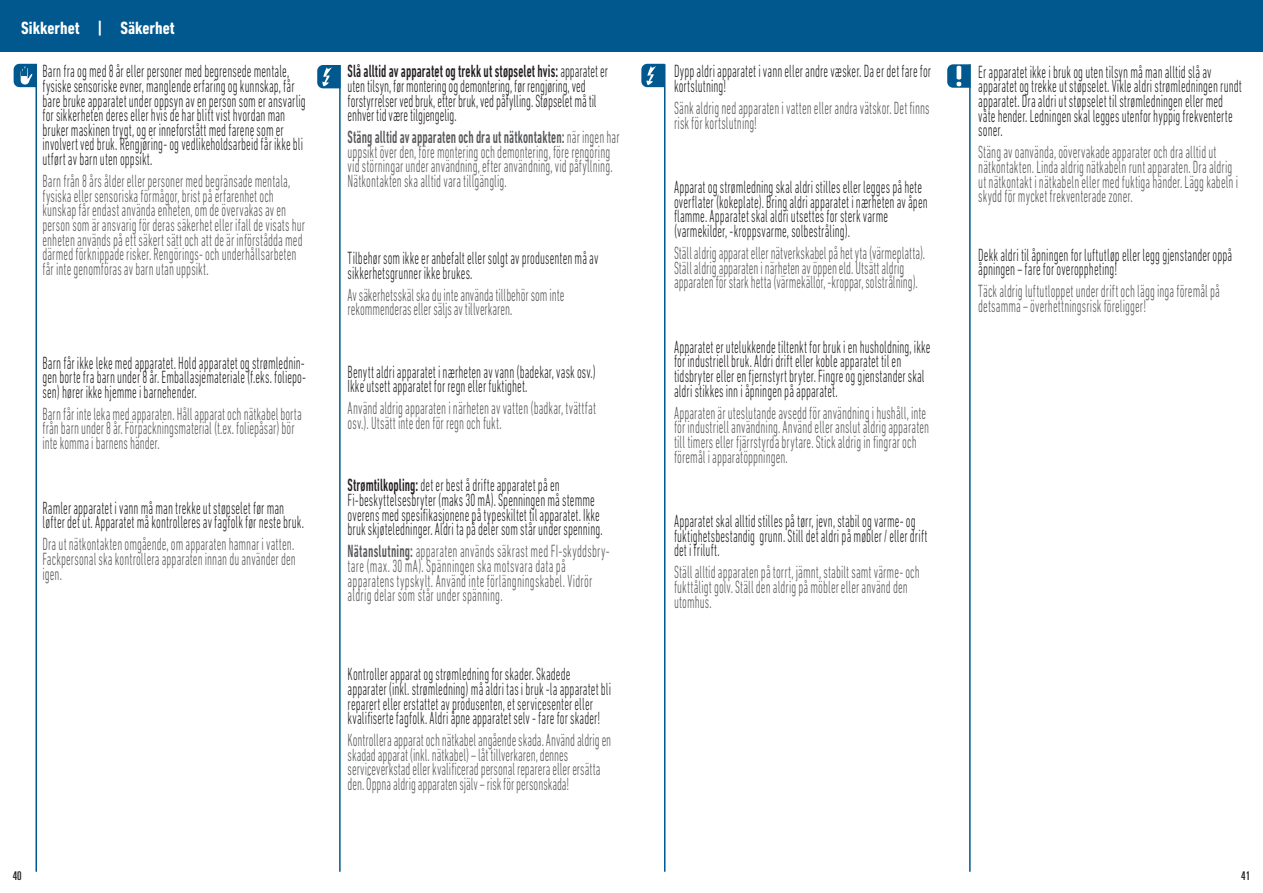
<style>
.page{position:relative;width:1263px;height:893px;background:#fff}
.page>*{position:absolute;margin:0;border:0;box-sizing:border-box;transform-origin:0 0}
.Cop_Sihi_DE{font:300 condensed 18px/14.7px "DIN Next LT Pro";letter-spacing:.01em;color:#231f20;scale:.73 1}
.Cop_Sihi_EN{font:300 condensed 18px/14.7px "DIN Next LT Pro";letter-spacing:.005em;color:#57585a;scale:.73 1}
.Cop_Sihi_DE-2{font:300 condensed 18px/14.7px "DIN Next LT Pro";letter-spacing:.005em;color:#57585a;scale:.73 1}
.Cop_Ba_Seitennavigat{font:700 condensed 18px "DIN Next LT Pro";color:#fff}
.t1{font:ultra-condensed 12px "Univers LT Std";color:#231f20}
.s1{font-weight:500}
</style>
<div class="page">
<hr style="left:36px;top:64px;width:1px;height:808px;background:#00588e">
<hr style="left:664px;top:64px;width:1px;height:808px;background:#00588e">
<svg style="left:641px;top:64px;width:24px;height:23px"></svg>
<svg style="left:14px;top:64px;width:22px;height:23px"></svg>
<hr style="left:339px;top:65px;width:2px;height:807px;background:#00588e">
<svg style="left:317px;top:65px;width:24px;height:23px"></svg>
<hr style="left:969px;top:64px;width:2px;height:808px;background:#00588e">
<svg style="left:947px;top:64px;width:24px;height:24px"></svg>
<div style="left:0;top:0;width:1263px;height:51px;background:#00588e"></div>
<p class="Cop_Ba_Seitennavigat" style="left:21px;top:18px;width:155px">Sikkerhet | Säkerhet</p>
<p class="Cop_Sihi_DE" style="left:43px;top:64px;width:362px">Barn fra og med 8 år eller personer med begrensede mentale, fysiske sensoriske evner, manglende erfaring og kunnskap, får bare bruke apparatet under oppsyn av en person som er ansvarlig for sikkerheten deres eller hvis de har blitt vist hvordan man bruker maskinen trygt, og er inneforstått med farene som er involvert ved bruk. Rengjøring- og vedlikeholdsarbeid får ikke bli utført av barn uten oppsikt.</p>
<p class="Cop_Sihi_EN" style="left:43px;top:173px;width:361px">Barn från 8 års ålder eller personer med begränsade mentala, fysiska eller sensoriska förmågor, brist på erfarenhet och kunskap får endast använda enheten, om de övervakas av en person som är ansvarig för deras säkerhet eller ifall de visats hur enheten används på ett säkert sätt och att de är införstådda med därmed förknippade risker. Rengörings- och underhållsarbeten får inte genomföras av barn utan uppsikt.</p>
<p class="Cop_Sihi_DE" style="left:43px;top:355px;width:363px;text-align:justify">Barn får ikke leke med apparatet. Hold apparatet og strømlednin&shy;gen borte fra barn under 8 år. Emballasjemateriale (f.eks. foliepo&shy;sen) hører ikke hjemme i barnehender.</p>
<p class="Cop_Sihi_EN" style="left:43px;top:406px;width:357px">Barn får inte leka med apparaten. Håll apparat och nätkabel borta från barn under 8 år. Förpackningsmaterial (t.ex. foliepåsar) bör inte komma i barnens händer.</p>
<p class="Cop_Sihi_DE" style="left:43px;top:500px;width:360px">Ramler apparatet i vann må man trekke ut støpselet før man løfter det ut. Apparatet må kontrolleres av fagfolk før neste bruk.</p>
<p class="Cop_Sihi_EN" style="left:43px;top:537px;width:348px;text-align:justify">Dra ut nätkontakten omgående, om apparaten hamnar i vatten.<br>Fackpersonal ska kontrollera apparaten innan du använder den igen.</p>
<p class="Cop_Sihi_DE" style="left:348px;top:64px;width:358px"><span class="s1">Slå alltid av apparatet og trekk ut støpselet hvis:</span> apparatet er uten tilsyn, før montering og demontering, før rengjøring, ved forstyrrelser ved bruk, etter bruk, ved påfylling. Støpselet må til enhver tid være tilgjengelig.</p>
<p class="Cop_Sihi_EN" style="left:348px;top:130px;width:374px"><span class="s1">Stäng alltid av apparaten och dra ut nätkontakten:</span> när ingen har uppsikt över den, före montering och demontering, före rengöring vid störningar under användning, efter användning, vid påfyllning.<br>Nätkontakten ska alltid vara tillgänglig.</p>
<p class="Cop_Sihi_DE" style="left:348px;top:250px;width:345px">Tilbehør som ikke er anbefalt eller solgt av produsenten må av sikkerhetsgrunner ikke brukes.</p>
<p class="Cop_Sihi_EN" style="left:348px;top:287px;width:298px">Av säkerhetsskäl ska du inte använda tillbehör som inte rekommenderas eller säljs av tillverkaren.</p>
<p class="Cop_Sihi_DE" style="left:348px;top:364px;width:342px">Benytt aldri apparatet i nærheten av vann (badekar, vask osv.)<br>Ikke utsett apparatet for regn eller fuktighet.</p>
<p class="Cop_Sihi_EN" style="left:348px;top:401px;width:342px">Använd aldrig apparaten i närheten av vatten (badkar, tvättfat osv.). Utsätt inte den för regn och fukt.</p>
<p class="Cop_Sihi_DE" style="left:348px;top:478px;width:351px"><span class="s1">Strømtilkopling:</span> det er best å drifte apparatet på en Fi-beskyttelsesbryter (maks 30 mA). Spenningen må stemme overens med spesifikasjonene på typeskiltet til apparatet. Ikke bruk skjøteledninger. Aldri ta på deler som står under spenning.</p>
<p class="Cop_Sihi_EN" style="left:348px;top:544px;width:360px"><span class="s1">Nätanslutning:</span> apparaten används säkrast med FI-skyddsbry&shy;tare (max. 30 mA). Spänningen ska motsvara data på apparatens typskylt. Använd inte förlängningskabel. Vidrör aldrig delar som står under spänning.</p>
<p class="Cop_Sihi_DE" style="left:348px;top:667px;width:363px">Kontroller apparat og strømledning for skader. Skadede apparater (inkl. strømledning) må aldri tas i bruk -la apparatet bli reparert eller erstattet av produsenten, et servicesenter eller kvalifiserte fagfolk. Aldri åpne apparatet selv - fare for skader!</p>
<p class="Cop_Sihi_EN" style="left:348px;top:733px;width:363px">Kontrollera apparat och nätkabel angående skada. Använd aldrig en skadad apparat (inkl. nätkabel) – låt tillverkaren, dennes serviceverkstad eller kvalificerad personal reparera eller ersätta den. Öppna aldrig apparaten själv – risk för personskada!</p>
<p class="Cop_Sihi_DE" style="left:674px;top:64px;width:354px">Dypp aldri apparatet i vann eller andre væsker. Da er det fare for kortslutning!</p>
<p class="Cop_Sihi_EN" style="left:674px;top:100px;width:352px">Sänk aldrig ned apparaten i vatten eller andra vätskor. Det finns risk för kortslutning!</p>
<p class="Cop_Sihi_DE" style="left:674px;top:179px;width:349px">Apparat og strømledning skal aldri stilles eller legges på hete overflater (kokeplate). Bring aldri apparatet i nærheten av åpen flamme. Apparatet skal aldri utsettes for sterk varme (varmekilder, -kroppsvarme, solbestråling).</p>
<p class="Cop_Sihi_EN" style="left:674px;top:245px;width:346px">Ställ aldrig apparat eller nätverkskabel på het yta (värmeplatta).<br>Ställ aldrig apparaten i närheten av öppen eld. Utsätt aldrig apparaten för stark hetta (värmekällor, -kroppar, solstrålning).</p>
<p class="Cop_Sihi_DE" style="left:674px;top:339px;width:353px">Apparatet er utelukkende tiltenkt for bruk i en husholdning, ikke for industriell bruk. Aldri drift eller koble apparatet til en tidsbryter eller en fjernstyrt bryter. Fingre og gjenstander skal aldri stikkes inn i åpningen på apparatet.</p>
<p class="Cop_Sihi_EN" style="left:674px;top:405px;width:351px">Apparaten är uteslutande avsedd för användning i hushåll, inte för industriell användning. Använd eller anslut aldrig apparaten till timers eller fjärrstyrda brytare. Stick aldrig in fingrar och föremål i apparatöppningen.</p>
<p class="Cop_Sihi_DE" style="left:674px;top:513px;width:349px">Apparatet skal alltid stilles på tørr, jevn, stabil og varme- og fuktighetsbestandig grunn. Still det aldri på møbler / eller drift det i friluft.</p>
<p class="Cop_Sihi_DE-2" style="left:674px;top:565px;width:338px">Ställ alltid apparaten på torrt, jämnt, stabilt samt värme- och fukttåligt golv. Ställ den aldrig på möblereller använd den utomhus.</p>
<p class="Cop_Sihi_DE" style="left:978px;top:64px;width:363px">Er apparatet ikke i bruk og uten tilsyn må man alltid slå av apparatet og trekke ut støpselet. Vikle aldri strømledningen rundt apparatet. Dra aldri ut støpselet til strømledningen eller med våte hender. Ledningen skal legges utenfor hyppig frekventerte soner.</p>
<p class="Cop_Sihi_EN" style="left:978px;top:145px;width:358px">Stäng av oanvända, oövervakade apparater och dra alltid ut nätkontakten. Linda aldrig nätkabeln runt apparaten. Dra aldrig ut nätkontakt i nätkabeln eller med fuktiga händer. Lägg kabeln i skydd för mycket frekventerade zoner.</p>
<p class="Cop_Sihi_DE" style="left:978px;top:247px;width:349px">Dekk aldri til åpningen for luftutløp eller legg gjenstander oppå åpningen – fare for overoppheting!</p>
<p class="Cop_Sihi_EN" style="left:978px;top:284px;width:333px">Täck aldrig luftutloppet under drift och lägg inga föremål på detsamma – överhettningsrisk föreligger!</p>
<p class="t1" style="left:13px;top:869px;width:10px">40</p>
<p class="t1" style="left:1241px;top:869px;width:10px">41</p>
</div>
